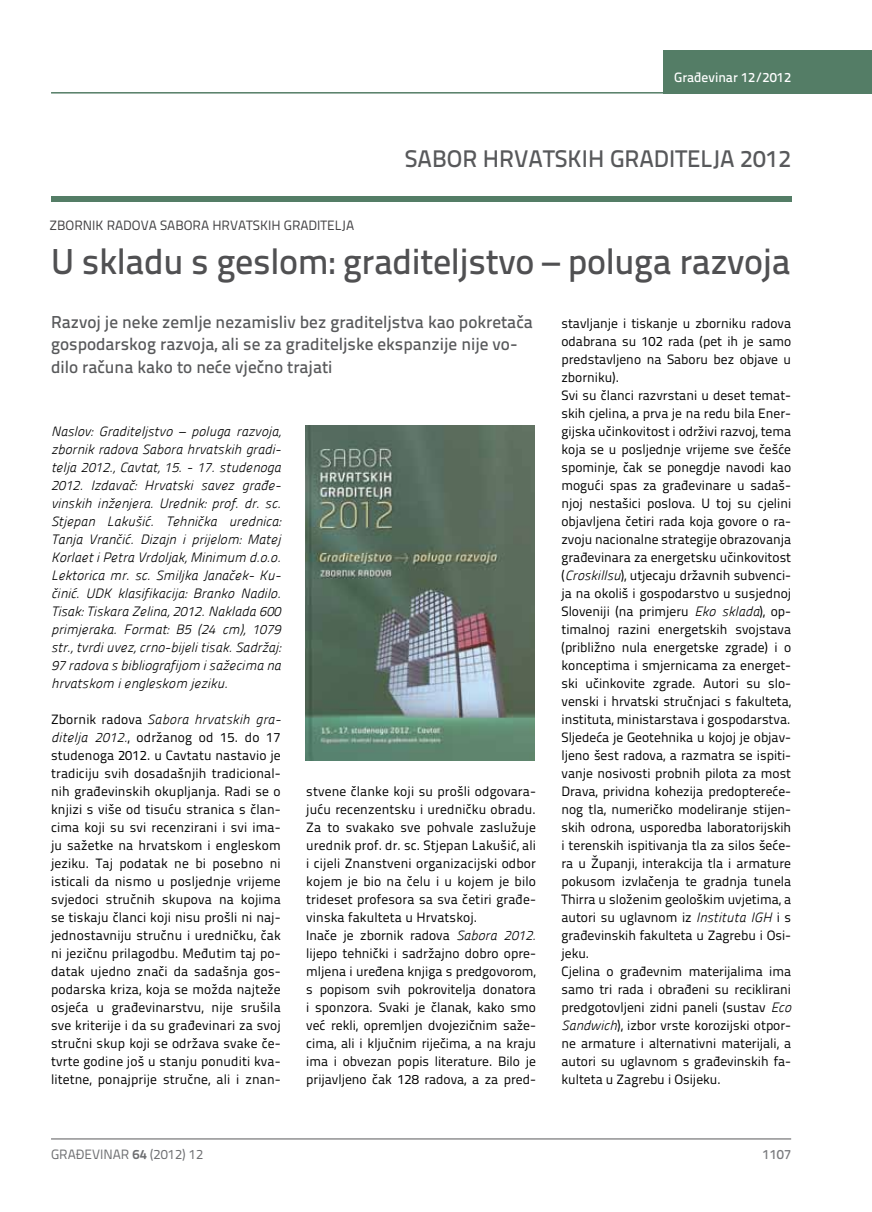
<style>
.page{position:relative;width:872px;height:1212px;background:#fff}
.page>*{position:absolute;margin:0;border:0;box-sizing:border-box;transform-origin:0 0}
.t1{font:500 36px "Titillium Text 22 L";letter-spacing:-.01em;color:#505052}
.t2{font:500 24px "Titillium Text 22 L";color:#58595b}
.t3{font:500 17.25px/22.5px "Titillium Text 22 L";color:#58595b}
.t4{font:13.5px/18px "Titillium Text 22 L";color:#000}
.t5{font:italic 13.5px/18px "Panefresco 250 wt";color:#000;text-align:justify}
.t6{font:13.5px "Titillium Text 22 L";color:#414042}
.t7{font:13.5px "Titillium Text 22 L";color:#6d6e71}
.t8{font:500 13.5px "Titillium Text 22 L";color:#fff}
.t9{font:500 13.5px "Titillium Text 22 L";color:#797a7d}
.s1{font-family:"Panefresco 250 wt";font-style:italic}
.s2{font-family:"Titillium Text 22 L";font-style:normal}
.s3{font-weight:700}
</style>
<div class="page">
<hr style="left:51px;top:1139px;width:740px;height:1px;background:#58595b">
<hr style="left:51px;top:92px;width:612px;height:2px;background:#547d66">
<div style="left:663px;top:50px;width:209px;height:44px;background:#547d66"></div>
<div style="left:51px;top:196px;width:740px;height:6px;background:#547d66"></div>
<img style="left:306px;top:425px;width:229px;height:335px">
<p class="t8" style="left:674px;top:67px;width:118px">Građevinar 12/2012</p>
<p class="t6" style="left:50px;top:215px;width:306px">ZBORNIK RADOVA SABORA HRVATSKIH GRADITELJA</p>
<h2 class="t2" style="left:405px;top:140px;width:388px">SABOR HRVATSKIH GRADITELJA 2012</h2>
<h1 class="t1" style="left:51px;top:234px;width:741px">U skladu s geslom: graditeljstvo – poluga razvoja</h1>
<p class="t3" style="left:51px;top:309px;width:483px">Razvoj je neke zemlje nezamisliv bez graditeljstva kao pokretača gospodarskog razvoja, ali se za graditeljske ekspanzije nije vo&shy;dilo računa kako to neće vječno trajati</p>
<p class="t4" style="left:561px;top:313px;width:231px">stavljanje i tiskanje u zborniku radova odabrana su 102 rada (pet ih je samo predstavljeno na Saboru bez objave u zborniku).<br>Svi su članci razvrstani u deset temat&shy;skih cjelina, a prva je na redu bila Ener&shy;gijska učinkovitost i održivi razvoj, tema koja se u posljednje vrijeme sve češće spominje, čak se ponegdje navodi kao mogući spas za građevinare u sadaš&shy;njoj nestašici poslova. U toj su cjelini objavljena četiri rada koja govore o ra&shy;zvoju nacionalne strategije obrazovanja građevinara za energetsku učinkovitost (<span class="s1">Croskillsu</span>), utjecaju državnih subvenci&shy;ja na okoliš i gospodarstvo u susjednoj Sloveniji (na primjeru <span class="s1">Eko sklada</span>), op&shy;timalnoj razini energetskih svojstava (približno nula energetske zgrade) i o konceptima i smjernicama za energet&shy;ski učinkovite zgrade. Autori su slo&shy;venski i hrvatski stručnjaci s fakulteta, instituta, ministarstava i gospodarstva.<br>Sljedeća je Geotehnika u kojoj je objav&shy;ljeno šest radova, a razmatra se ispiti&shy;vanje nosivosti probnih pilota za most Drava, prividna kohezija predoptereće&shy;nog tla, numeričko modeliranje stijen&shy;skih odrona, usporedba laboratorijskih i terenskih ispitivanja tla za silos šeće&shy;ra u Županji, interakcija tla i armature pokusom izvlačenja te gradnja tunela Thirra u složenim geološkim uvjetima, a autori su uglavnom iz <span class="s1">Instituta IGH</span> i s građevinskih fakulteta u Zagrebu i Osi&shy;jeku.<br>Cjelina o građevnim materijalima ima samo tri rada i obrađeni su reciklirani predgotovljeni zidni paneli (sustav <span class="s1">Eco Sandwich</span>), izbor vrste korozijski otpor&shy;ne armature i alternativni materijali, a autori su uglavnom s građevinskih fa&shy;kulteta u Zagrebu i Osijeku.</p>
<p class="t5" style="left:51px;top:421px;width:231px">Naslov: Graditeljstvo – poluga razvoja, zbornik radova Sabora hrvatskih gradi&shy;telja 2012., Cavtat, 15. - 17. studenoga 2012. Izdavač: Hrvatski savez građe&shy;vinskih inženjera. Urednik: prof. dr. sc.<br>Stjepan Lakušić. Tehnička urednica:<br>Tanja Vrančić. Dizajn i prijelom: Matej Korlaet i Petra Vrdoljak, Minimum d.o.o.<br>Lektorica mr. sc. Smiljka Janaček- Ku&shy;činić. UDK klasifikacija: Branko Nadilo.<br>Tisak: Tiskara Zelina, 2012. Naklada 600 primjeraka. Format: B5 (24 cm), 1079 str., tvrdi uvez, crno-bijeli tisak. Sadržaj:<br>97 radova s bibliografijom i sažecima na hrvatskom i engleskom jeziku.</p>
<p class="t5" style="left:51px;top:709px;width:231px"><span class="s2">Zbornik radova</span> Sabora hrvatskih gra-</p>
<p class="t4" style="left:51px;top:727px;width:231px;text-align:justify"><span class="s1">ditelja 2012.</span>, održanog od 15. do 17 studenoga 2012. u Cavtatu nastavio je tradiciju svih dosadašnjih tradicional&shy;nih građevinskih okupljanja. Radi se o knjizi s više od tisuću stranica s član&shy;cima koji su svi recenzirani i svi ima&shy;ju sažetke na hrvatskom i engleskom jeziku. Taj podatak ne bi posebno ni isticali da nismo u posljednje vrijeme svjedoci stručnih skupova na kojima se tiskaju članci koji nisu prošli ni naj&shy;jednostavniju stručnu i uredničku, čak ni jezičnu prilagodbu. Međutim taj po&shy;datak ujedno znači da sadašnja gos&shy;podarska kriza, koja se možda najteže osjeća u građevinarstvu, nije srušila sve kriterije i da su građevinari za svoj stručni skup koji se održava svake če&shy;tvrte godine još u stanju ponuditi kva&shy;litetne, ponajprije stručne, ali i znan-</p>
<p class="t4" style="left:306px;top:781px;width:231px">stvene članke koji su prošli odgovara&shy;juću recenzentsku i uredničku obradu.<br>Za to svakako sve pohvale zaslužuje urednik prof. dr. sc. Stjepan Lakušić, ali i cijeli Znanstveni organizacijski odbor kojem je bio na čelu i u kojem je bilo trideset profesora sa sva četiri građe&shy;vinska fakulteta u Hrvatskoj.<br>Inače je zbornik radova <span class="s1">Sabora 2012. </span>lijepo tehnički i sadržajno dobro opre&shy;mljena i uređena knjiga s predgovorom, s popisom svih pokrovitelja donatora i sponzora. Svaki je članak, kako smo već rekli, opremljen dvojezičnim saže&shy;cima, ali i ključnim riječima, a na kraju ima i obvezan popis literature. Bilo je prijavljeno čak 128 radova, a za pred-</p>
<p class="t7" style="left:51px;top:1144px;width:154px">GRAĐEVINAR <span class="s3">64</span> (2012) 12</p>
<p class="t9" style="left:762px;top:1144px;width:30px">1107</p>
</div>
